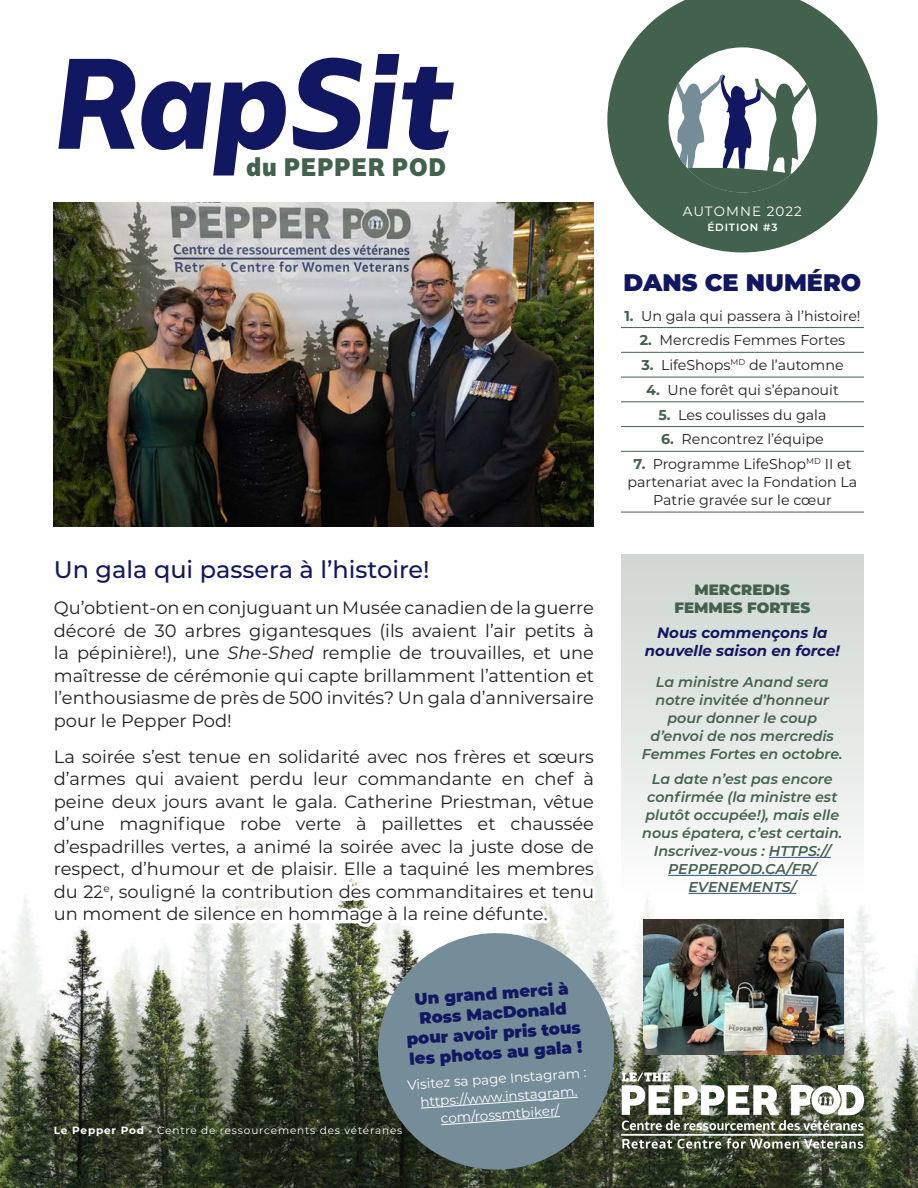
<style>
.page{position:relative;width:918px;height:1188px;background:#fff}
.page>*{position:absolute;margin:0;border:0;box-sizing:border-box;transform-origin:0 0}
.Sub-Title{font:italic 800 121.5px "Bw Glenn Sans DEMO";color:#121761}
.Main_Title{font:500 24px "Montserrat";color:#121761}
.Sub-Title-2{font:900 24px "Montserrat";color:#121761}
.Sub-Title-3{font:900 24px "Bw Glenn Sans DEMO";letter-spacing:.04em;color:#43624e}
.t1{font:17.85px/22.5px "Montserrat";color:#231f20;text-align:justify}
.Sub-Title-4{font:900 16.5px/19.8px "Montserrat";color:#121761}
.t2{font:italic 700 15px/18px "Montserrat";color:#121761;text-align:center}
.Sub-Title-5{font:900 15px "Montserrat";color:#43624e}
.t3{font:italic 600 14.25px/18px "Montserrat";color:#43624e;text-align:center}
.Bullet{font:14.25px/18px "Montserrat";color:#231f20;text-align:center}
.t4{font:13.5px/18px "Montserrat";letter-spacing:.08em;color:#fff;text-align:center}
.t5{font:10.5px "Montserrat";letter-spacing:.08em;color:#fff}
.t6{font:600 10.5px "Montserrat";letter-spacing:.08em;color:#fff}
.s1{font-style:italic}
.s2{color:#fff}
.s3{font-weight:700}
.s4{font-weight:700;color:#43624e}
</style>
<div class="page">
<img style="left:0;top:860px;width:918px;height:328px">
<img style="left:54px;top:202px;width:540px;height:324px">
<svg style="left:607px;top:0;width:270px;height:252px;fill:#43624e"></svg>
<svg style="left:676px;top:74px;width:133px;height:119px"></svg>
<hr style="left:621px;top:327px;width:243px;height:1px;background:#43624e">
<hr style="left:621px;top:352px;width:243px;height:1px;background:#43624e">
<hr style="left:621px;top:377px;width:243px;height:1px;background:#43624e">
<hr style="left:621px;top:402px;width:243px;height:1px;background:#43624e">
<hr style="left:621px;top:426px;width:243px;height:1px;background:#43624e">
<hr style="left:621px;top:451px;width:243px;height:1px;background:#43624e">
<hr style="left:621px;top:512px;width:243px;height:1px;background:#43624e">
<svg style="left:622px;top:1139px;width:99px;height:10px"></svg>
<svg style="left:727px;top:1138px;width:136px;height:11px"></svg>
<hr style="left:621px;top:1134px;width:243px;height:2px;background:#fff">
<svg style="left:622px;top:1072px;width:242px;height:58px"></svg>
<div style="left:621px;top:555px;width:243px;height:340px;background:linear-gradient(to bottom,#ced6d1,#fbfcfb)"></div>
<hr style="left:769px;top:857px;width:62px;height:1px;background:#2f5496">
<hr style="left:668px;top:875px;width:149px;height:1px;background:#2f5496">
<hr style="left:688px;top:893px;width:108px;height:1px;background:#2f5496">
<img style="left:643px;top:920px;width:201px;height:135px">
<svg style="left:374px;top:929px;width:245px;height:245px;background:#788a8f"></svg>
<svg style="left:420px;top:1096px;width:159px;height:13px;background:#7f94a0"></svg>
<svg style="left:441px;top:1116px;width:120px;height:9px"></svg>
<p class="Sub-Title" style="left:54px;top:28px;width:400px">RapSit</p>
<p class="Sub-Title-3" style="left:246px;top:152px;width:202px">du PEPPER POD</p>
<p class="Main_Title" style="left:54px;top:553px;width:377px">Un gala qui passera à l’histoire!</p>
<p class="t1" style="left:54px;top:596px;width:542px">Qu’obtient-on en conjuguant un Musée canadien de la guerre décoré de 30 arbres gigantesques (ils avaient l’air petits à la pépinière!), une <span class="s1">She-Shed</span> remplie de trouvailles, et une maîtresse de cérémonie qui capte brillamment l’attention et l’enthousiasme de près de 500 invités? Un gala d’anniversaire pour le Pepper Pod!</p>
<p class="t1" style="left:54px;top:745px;width:542px">La soirée s’est tenue en solidarité avec nos frères et sœurs d’armes qui avaient perdu leur commandante en chef à peine deux jours avant le gala. Catherine Priestman, vêtue d’une magnifique robe verte à paillettes et chaussée d’espadrilles vertes, a animé la soirée avec la juste dose de respect, d’humour et de plaisir. <span class="s2">Elle a taquiné les membres du 22</span><sup>e</sup><span class="s2">, souligné la contribution des commanditaires et tenu un moment de silence en hommage à la reine défunte.</span></p>
<p class="Sub-Title-4" style="left:414px;top:988px;width:156px;rotate:-4deg">Un grand merci à<br>Ross MacDonald</p>
<p class="Sub-Title-4" style="left:406px;top:1028px;width:176px;rotate:-4deg">pour avoir pris tous</p>
<p class="Sub-Title-4" style="left:409px;top:1048px;width:175px;rotate:-4deg">les photos au gala !</p>
<p class="t4" style="left:407px;top:1075px;width:181px;rotate:-4deg">Visitez sa page Instagram :</p>
<p class="t4" style="left:420px;top:1093px;width:159px;rotate:-4deg">https://www.instagram. com/rossmtbiker/</p>
<p class="t5" style="left:54px;top:1123px;width:350px"><span class="s3">Le Pepper Pod</span> - Centre de ressourcements des vétéranes</p>
<p class="t4" style="left:683px;top:201px;width:121px">AUTOMNE 2022</p>
<p class="t6" style="left:707px;top:219px;width:72px">ÉDITION #3</p>
<p class="Sub-Title-2" style="left:624px;top:265px;width:239px">DANS CE NUMÉRO</p>
<p class="Bullet" style="left:624px;top:306px;width:238px"><span class="s4">1.</span> Un gala qui passera à l’histoire!</p>
<p class="Bullet" style="left:640px;top:331px;width:207px"><span class="s4">2.</span> Mercredis Femmes Fortes</p>
<p class="Bullet" style="left:641px;top:356px;width:204px"><span class="s4">3.</span> LifeShops<sup>MD</sup> de l’automne</p>
<p class="Bullet" style="left:646px;top:380px;width:194px"><span class="s4">4.</span> Une forêt qui s’épanouit</p>
<p class="Bullet" style="left:658px;top:405px;width:170px"><span class="s4">5.</span> Les coulisses du gala</p>
<p class="Bullet" style="left:661px;top:430px;width:164px"><span class="s4">6.</span> Rencontrez l’équipe</p>
<p class="Bullet" style="left:628px;top:455px;width:231px"><span class="s4">7.</span> Programme LifeShop<sup>MD</sup> II et partenariat avec la Fondation La<br>Patrie gravée sur le cœur</p>
<p class="Sub-Title-5" style="left:695px;top:578px;width:97px">MERCREDIS</p>
<p class="Sub-Title-5" style="left:674px;top:596px;width:137px">FEMMES FORTES</p>
<p class="t2" style="left:645px;top:623px;width:197px">Nous commençons la nouvelle saison en force!</p>
<p class="t3" style="left:642px;top:673px;width:202px">La ministre Anand sera notre invitée d’honneur pour donner le coup d’envoi de nos mercredis<br>Femmes Fortes en octobre.</p>
<p class="t3" style="left:642px;top:769px;width:201px">La date n’est pas encore confirmée (la ministre est plutôt occupée!), mais elle nous épatera, c’est certain.</p>
<p class="t3" style="left:654px;top:841px;width:178px">Inscrivez-vous : HTTPS://<br>PEPPERPOD.CA/FR/<br>EVENEMENTS/</p>
</div>
